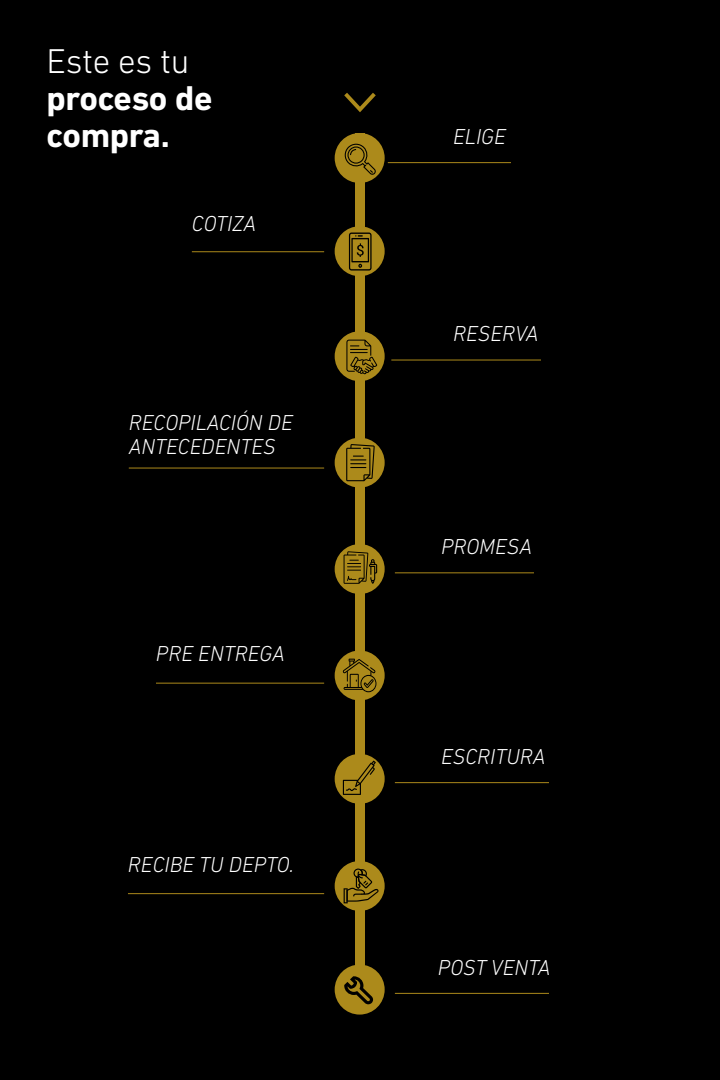
<style>
.page{position:relative;width:720px;height:1080px;background:#000}
.page>*{position:absolute;margin:0;border:0;box-sizing:border-box;transform-origin:0 0}
.t1{font:700 35px/37px "DIN Next LT Pro";letter-spacing:-.01em;color:#fff}
.t2{font:300 35px "DIN Next LT Pro";letter-spacing:-.01em;color:#fff}
.t3{font:italic 300 22px/24px "DIN Next LT Pro";color:#fff}
</style>
<div class="page">
<div style="left:355px;top:133px;width:10px;height:881px;background:#ac8a1b"></div>
<svg style="left:344px;top:93px;width:32px;height:19px"></svg>
<div style="left:335px;top:133px;width:50px;height:50px;background:#ac8a1b;border-radius:50%"></div>
<div style="left:335px;top:226px;width:50px;height:50px;background:#ac8a1b;border-radius:50%"></div>
<div style="left:335px;top:331px;width:50px;height:50px;background:#ac8a1b;border-radius:50%"></div>
<div style="left:335px;top:438px;width:50px;height:50px;background:#ac8a1b;border-radius:50%"></div>
<div style="left:335px;top:544px;width:50px;height:50px;background:#ac8a1b;border-radius:50%"></div>
<div style="left:335px;top:754px;width:50px;height:50px;background:#ac8a1b;border-radius:50%"></div>
<div style="left:335px;top:965px;width:50px;height:50px;background:#ac8a1b;border-radius:50%"></div>
<div style="left:335px;top:650px;width:50px;height:50px;background:#ac8a1b;border-radius:50%"></div>
<div style="left:335px;top:861px;width:50px;height:50px;background:#ac8a1b;border-radius:50%"></div>
<hr style="left:388px;top:162px;width:123px;height:1px;background:#ac8a1b">
<hr style="left:391px;top:360px;width:150px;height:1px;background:#ac8a1b">
<hr style="left:395px;top:572px;width:139px;height:1px;background:#ac8a1b">
<hr style="left:395px;top:782px;width:154px;height:1px;background:#ac8a1b">
<hr style="left:395px;top:993px;width:154px;height:1px;background:#ac8a1b">
<hr style="left:192px;top:251px;width:132px;height:1px;background:#ac8a1b">
<hr style="left:129px;top:468px;width:195px;height:1px;background:#ac8a1b">
<hr style="left:156px;top:683px;width:168px;height:1px;background:#ac8a1b">
<hr style="left:128px;top:893px;width:196px;height:1px;background:#ac8a1b">
<svg style="left:344px;top:144px;width:32px;height:31px"></svg>
<svg style="left:349px;top:233px;width:23px;height:38px"></svg>
<svg style="left:346px;top:340px;width:31px;height:35px"></svg>
<svg style="left:346px;top:444px;width:29px;height:37px"></svg>
<svg style="left:344px;top:551px;width:33px;height:33px"></svg>
<svg style="left:343px;top:659px;width:33px;height:33px"></svg>
<svg style="left:343px;top:761px;width:33px;height:34px"></svg>
<svg style="left:344px;top:869px;width:35px;height:34px"></svg>
<svg style="left:344px;top:976px;width:29px;height:28px"></svg>
<h1 class="t2" style="left:47px;top:41px;width:144px">Este es tu</h1>
<h1 class="t1" style="left:47px;top:79px;width:167px">proceso de compra.</h1>
<p class="t3" style="left:192px;top:212px;width:66px">COTIZA</p>
<p class="t3" style="left:129px;top:411px;width:166px">RECOPILACIÓN DE<br>ANTECEDENTES</p>
<p class="t3" style="left:156px;top:641px;width:130px">PRE ENTREGA</p>
<p class="t3" style="left:128px;top:852px;width:168px">RECIBE TU DEPTO.</p>
<p class="t3" style="left:453px;top:124px;width:54px">ELIGE</p>
<p class="t3" style="left:453px;top:322px;width:87px">RESERVA</p>
<p class="t3" style="left:441px;top:534px;width:93px">PROMESA</p>
<p class="t3" style="left:441px;top:744px;width:106px">ESCRITURA</p>
<p class="t3" style="left:438px;top:955px;width:114px">POST VENTA</p>
</div>
